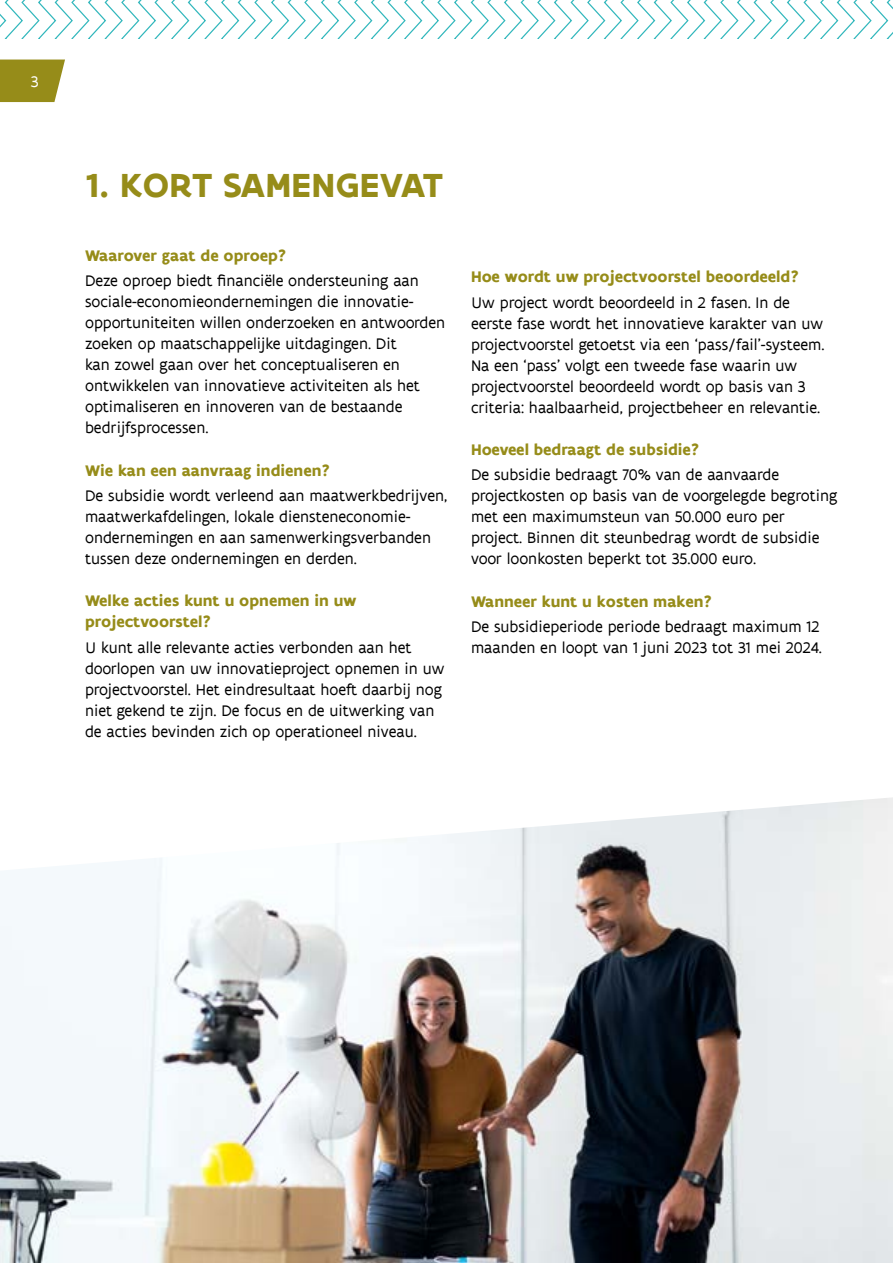
<style>
.page{position:relative;width:893px;height:1263px;background:#fff}
.page>*{position:absolute;margin:0;border:0;box-sizing:border-box;transform-origin:0 0}
.t1{font:700 36px "Flanders Art Sans";letter-spacing:.005em;color:#968c19}
.t2{font:16.5px/21px "Flanders Art Sans";color:#000}
.t3{font:700 16.5px/21px "Flanders Art Sans";color:#968c19}
.t4{font:16.5px "Flanders Art Sans";color:#fff}
</style>
<div class="page">
<svg style="left:0;top:60px;width:65px;height:42px;background:#9e952b"></svg>
<svg style="left:0;top:0;width:893px;height:38px"></svg>
<img style="left:0;top:797px;width:893px;height:466px">
<p class="t4" style="left:31px;top:71px;width:9px">3</p>
<h1 class="t1" style="left:85px;top:163px;width:359px">1. KORT SAMENGEVAT</h1>
<p class="t3" style="left:85px;top:245px;width:203px">Waarover gaat de oproep?</p>
<p class="t2" style="left:85px;top:270px;width:362px">Deze oproep biedt financiële ondersteuning aan sociale-economieondernemingen die innovatie&shy;opportuniteiten willen onderzoeken en antwoorden zoeken op maatschappelijke uitdagingen. Dit<br>kan zowel gaan over het conceptualiseren en ontwikkelen van innovatieve activiteiten als het optimaliseren en innoveren van de bestaande bedrijfsprocessen.</p>
<p class="t3" style="left:85px;top:460px;width:247px">Wie kan een aanvraag indienen?</p>
<p class="t2" style="left:85px;top:485px;width:364px">De subsidie wordt verleend aan maatwerkbedrijven, maatwerkafdelingen, lokale diensteneconomie&shy;ondernemingen en aan samenwerkingsverbanden tussen deze ondernemingen en derden.</p>
<p class="t3" style="left:85px;top:591px;width:273px">Welke acties kunt u opnemen in uw projectvoorstel?</p>
<p class="t2" style="left:85px;top:637px;width:361px">U kunt alle relevante acties verbonden aan het doorlopen van uw innovatieproject opnemen in uw projectvoorstel. Het eindresultaat hoeft daarbij nog niet gekend te zijn. De focus en de uitwerking van de acties bevinden zich op operationeel niveau.</p>
<p class="t3" style="left:471px;top:267px;width:329px">Hoe wordt uw projectvoorstel beoordeeld?</p>
<p class="t2" style="left:471px;top:292px;width:355px">Uw project wordt beoordeeld in 2 fasen. In de eerste fase wordt het innovatieve karakter van uw projectvoorstel getoetst via een ‘pass/fail’-systeem.<br>Na een ‘pass’ volgt een tweede fase waarin uw projectvoorstel beoordeeld wordt op basis van 3 criteria: haalbaarheid, projectbeheer en relevantie.</p>
<p class="t3" style="left:471px;top:439px;width:230px">Hoeveel bedraagt de subsidie?</p>
<p class="t2" style="left:471px;top:465px;width:368px">De subsidie bedraagt 70% van de aanvaarde projectkosten op basis van de voorgelegde begroting met een maximumsteun van 50.000 euro per project. Binnen dit steunbedrag wordt de subsidie voor loonkosten beperkt tot 35.000 euro.</p>
<p class="t3" style="left:471px;top:591px;width:243px">Wanneer kunt u kosten maken?</p>
<p class="t2" style="left:471px;top:617px;width:352px">De subsidieperiode periode bedraagt maximum 12 maanden en loopt van 1 juni 2023 tot 31 mei 2024.</p>
</div>
